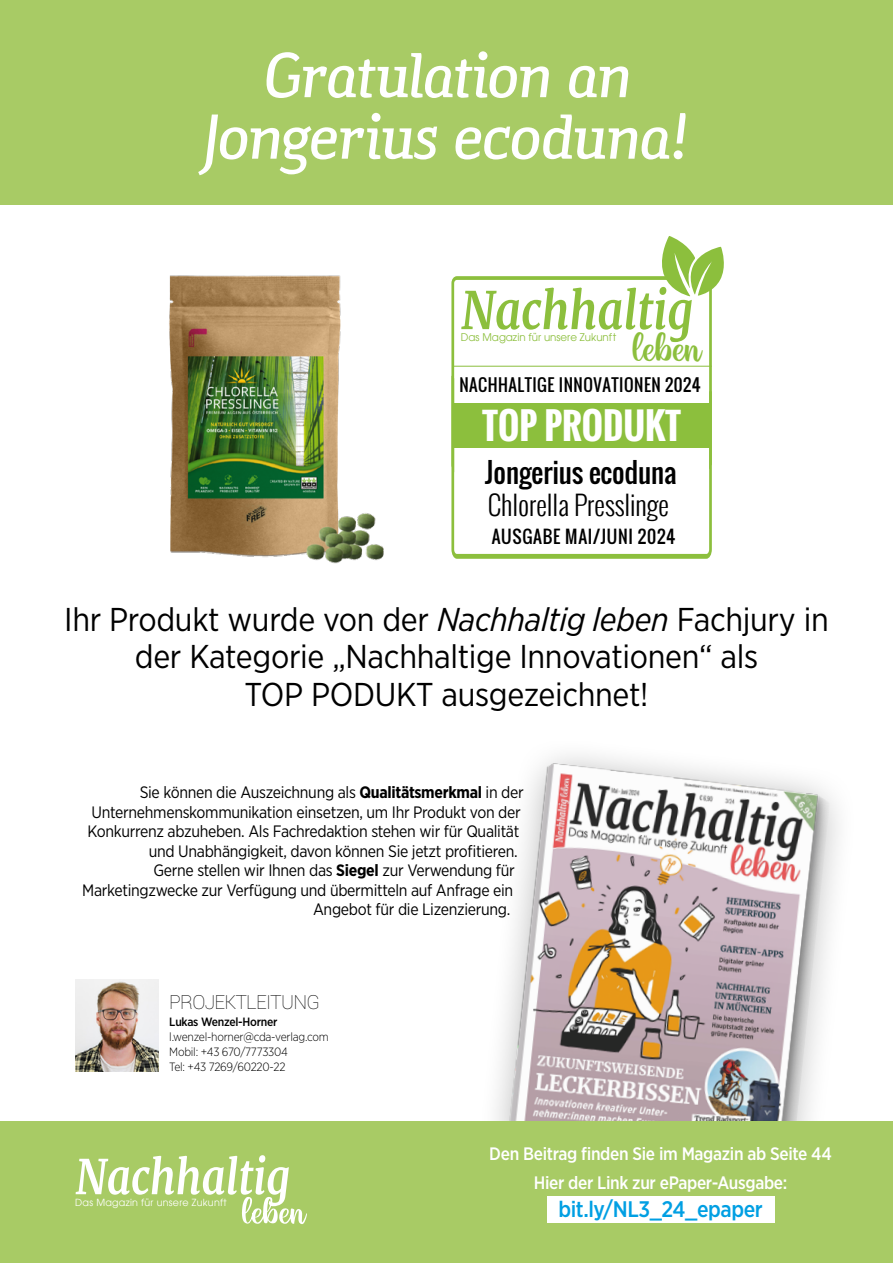
<style>
.page{position:relative;width:893px;height:1263px;background:#fff}
.page>*{position:absolute;margin:0;border:0;box-sizing:border-box;transform-origin:0 0}
.t1{font:700 60px/61.5px "Kofi Pure Kursiv";letter-spacing:-.025em;color:#fff;text-align:center}
.t2{font:41.25px "Hello Valentica";color:#8cbf3d}
.t3{font:700 35.7px "Oswald";color:#fff}
.t4{font:33px/37.5px "Gotham Narrow";letter-spacing:-.01em;color:#000;text-align:center}
.t5{font:300 27px "Oswald";letter-spacing:-.005em;color:#000}
.t6{font:27px "Oswald";letter-spacing:-.005em;color:#000}
.t7{font:500 22.5px "Gotham Narrow";letter-spacing:-.02em;color:#009fe3}
.t8{font:100 19.5px "Roboto";letter-spacing:-.04em;color:#000}
.t9{font:500 18px/28.5px "Gotham Narrow";letter-spacing:-.02em;color:#fff;text-align:center}
.t10{font:17.25px "Oswald";letter-spacing:.04em;color:#000}
.t11{font:16.65px "Oswald";letter-spacing:.03em;color:#000}
.t12{font:16.5px "Gotham Narrow";letter-spacing:-.02em;color:#000}
.t13{font:300 12px/15px "Gotham Narrow";letter-spacing:-.02em;color:#000}
.t14{font:500 12px "Gotham Narrow";letter-spacing:-.02em;color:#000}
.t15{font:10.65px "Avant Garde LT";color:#8cbf3d}
.t16{font:9.9px "Avant Garde LT";letter-spacing:.03em;color:#fff}
.s1{font-style:italic}
.s2{font-weight:700}
</style>
<div class="page">
<img style="left:503px;top:755px;width:329px;height:366px">
<div style="left:0;top:1121px;width:893px;height:142px;background:#a8cb65"></div>
<svg style="left:76px;top:1155px;width:231px;height:69px"></svg>
<div style="left:547px;top:1196px;width:227px;height:26px;background:#fff"></div>
<img style="left:75px;top:980px;width:84px;height:91px">
<div style="left:0;top:0;width:893px;height:204px;background:#a8cb65"></div>
<svg style="left:451px;top:276px;width:261px;height:100px"></svg>
<svg style="left:461px;top:236px;width:263px;height:106px"></svg>
<hr style="left:454px;top:366px;width:258px;height:1px;background:#8cbf3d">
<svg style="left:451px;top:376px;width:261px;height:183px"></svg>
<img style="left:169px;top:275px;width:215px;height:289px">
<h1 class="t1" style="left:203px;top:45px;width:488px">Gratulation an<br>Jongerius ecoduna!</h1>
<p class="t15" style="left:461px;top:331px;width:157px">Das Magazin für unsere Zukunft</p>
<h2 class="t2" style="left:632px;top:331px;width:70px">leben</h2>
<p class="t11" style="left:459px;top:373px;width:243px">NACHHALTIGE INNOVATIONEN 2024</p>
<h3 class="t3" style="left:482px;top:399px;width:200px">TOP PRODUKT</h3>
<h3 class="t6" style="left:485px;top:452px;width:193px">Jongerius ecoduna</h3>
<h3 class="t5" style="left:488px;top:485px;width:183px">Chlorella Presslinge</h3>
<p class="t10" style="left:492px;top:523px;width:185px">AUSGABE MAI/JUNI 2024</p>
<h3 class="t4" style="left:64px;top:600px;width:766px">Ihr Produkt wurde von der <span class="s1">Nachhaltig leben</span> Fachjury in der Kategorie „Nachhaltige Innovationen“ als<br>TOP PODUKT ausgezeichnet!</h3>
<p class="t12" style="left:140px;top:782px;width:386px">Sie können die Auszeichnung als <span class="s2">Qualitätsmerkmal</span> in der</p>
<p class="t12" style="left:92px;top:802px;width:431px">Unternehmenskommunikation einsetzen, um Ihr Produkt von der</p>
<p class="t12" style="left:88px;top:821px;width:433px">Konkurrenz abzuheben. Als Fachredaktion stehen wir für Qualität</p>
<p class="t12" style="left:149px;top:841px;width:370px">und Unabhängigkeit, davon können Sie jetzt profitieren.</p>
<p class="t12" style="left:153px;top:860px;width:363px">Gerne stellen wir Ihnen das <span class="s2">Siegel</span> zur Verwendung für</p>
<p class="t12" style="left:82px;top:880px;width:433px">Marketingzwecke zur Verfügung und übermitteln auf Anfrage ein</p>
<p class="t12" style="left:313px;top:899px;width:199px">Angebot für die Lizenzierung.</p>
<p class="t8" style="left:169px;top:989px;width:152px">PROJEKTLEITUNG</p>
<p class="t14" style="left:169px;top:1014px;width:110px">Lukas Wenzel-Horner</p>
<p class="t13" style="left:169px;top:1029px;width:161px">l.wenzel-horner@cda-verlag.com<br>Mobil: +43 670/7773304<br>Tel: +43 7269/60220-22</p>
<p class="t16" style="left:75px;top:1196px;width:153px">Das Magazin für unsere Zukunft</p>
<p class="t9" style="left:489px;top:1139px;width:344px">Den Beitrag finden Sie im Magazin ab Seite 44<br>Hier der Link zur ePaper-Ausgabe:</p>
<h3 class="t7" style="left:558px;top:1195px;width:206px">bit.ly/NL3_24_epaper</h3>
</div>
